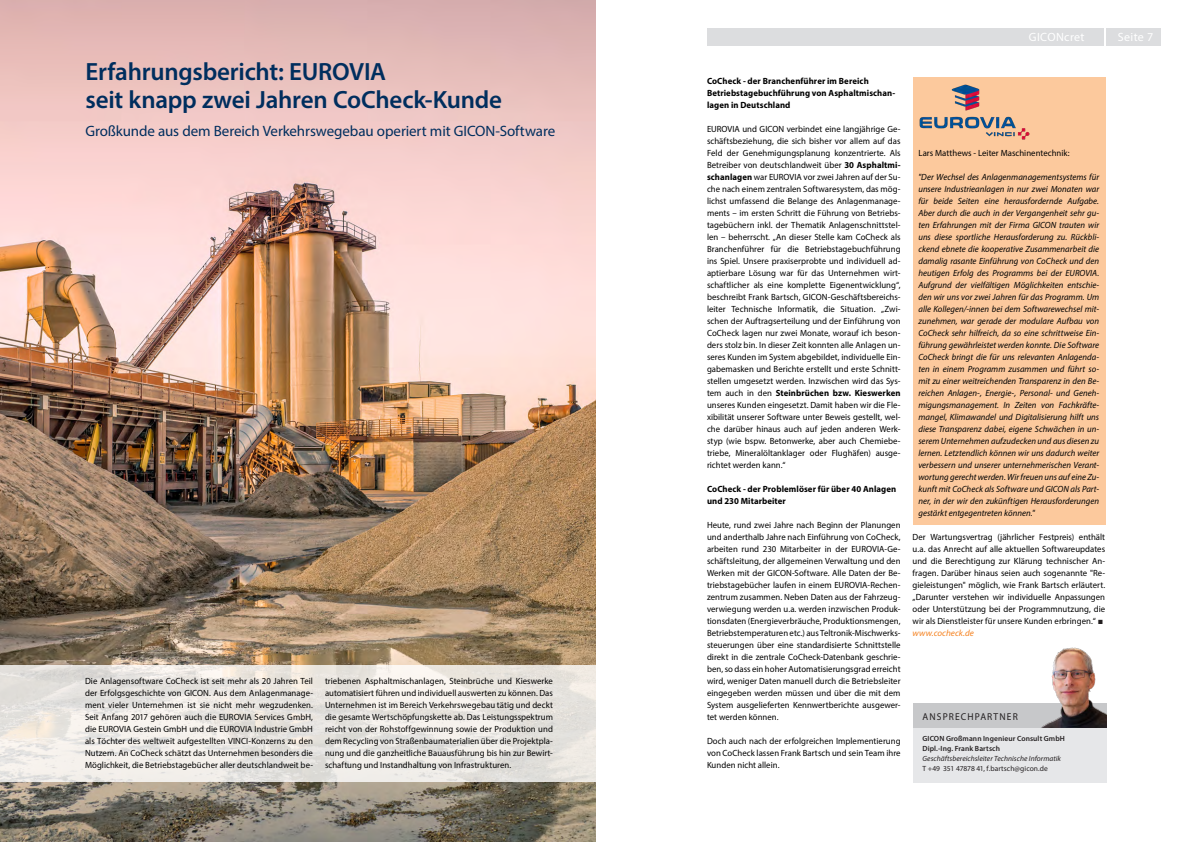
<style>
.page{position:relative;width:1191px;height:842px;background:#fff}
.page>*{position:absolute;margin:0;border:0;box-sizing:border-box;transform-origin:0 0}
.t1{font:600 25px/28px "Myriad Pro";letter-spacing:-.01em;color:#002e5e}
.t2{font:15px "Myriad Pro";letter-spacing:-.005em;color:#002e5e}
.t3{font:12px "Myriad Pro";letter-spacing:.03em;color:#fff}
.t4{font:10px "Myriad Pro";letter-spacing:.12em;color:#231f20;scale:.95 1}
.t5{font:9px/12px "Myriad Pro";letter-spacing:.005em;color:#000;text-align:justify}
.t6{font:italic 9px/12px "Myriad Pro";letter-spacing:.005em;color:#000;text-align:justify}
.t7{font:700 9px/12px "Myriad Pro";letter-spacing:.01em;color:#000}
.t8{font:600 7.5px/10px "Myriad Pro";letter-spacing:.015em;color:#231f20}
.t9{font:italic 7.5px "Myriad Pro";letter-spacing:.01em;color:#231f20}
.t10{font:7.5px "Myriad Pro";letter-spacing:.005em;color:#231f20}
.s1{font-weight:700}
.s2{font-family:"Times New Roman";font-style:italic;color:#231f20}
.s3{font-style:italic;color:#f58220}
</style>
<div class="page">
<div style="left:1106px;top:28px;width:54px;height:17px;background:#dcdddf"></div>
<div style="left:707px;top:28px;width:396px;height:17px;background:#dcdddf"></div>
<div style="left:912px;top:714px;width:194px;height:68px;background:#e6e7e9"></div>
<div style="left:912px;top:703px;width:194px;height:24px;background:#c7c8ca"></div>
<img style="left:1042px;top:647px;width:64px;height:80px">
<img style="left:0;top:0;width:595px;height:842px">
<svg style="left:0;top:665px;width:595px;height:117px;background:#eae7e2"></svg>
<div style="left:913px;top:77px;width:193px;height:447px;background:#fcc99d"></div>
<img style="left:919px;top:84px;width:111px;height:56px">
<h1 class="t1" style="left:85px;top:57px;width:418px">Erfahrungsbericht: EUROVIA<br>seit knapp zwei Jahren CoCheck-Kunde</h1>
<h2 class="t2" style="left:85px;top:122px;width:471px">Großkunde aus dem Bereich Verkehrswegebau operiert mit GICON-Software</h2>
<p class="t5" style="left:85px;top:675px;width:229px">Die Anlagensoftware CoCheck ist seit mehr als 20 Jahren Teil der Erfolgsgeschichte von GICON. Aus dem Anlagenmanage&shy;ment vieler Unternehmen ist sie nicht mehr wegzudenken.<br>Seit Anfang 2017 gehören auch die EUROVIA Services GmbH, die EUROVIA Gestein GmbH und die EUROVIA Industrie GmbH als Töchter des weltweit aufgestellten VINCI-Konzerns zu den Nutzern. An CoCheck schätzt das Unternehmen besonders die Möglichkeit, die Betriebstagebücher aller deutschlandweit be-</p>
<p class="t5" style="left:325px;top:675px;width:229px">triebenen Asphaltmischanlagen, Steinbrüche und Kieswerke automatisiert führen und individuell auswerten zu können. Das Unternehmen ist im Bereich Verkehrswegebau tätig und deckt die gesamte Wertschöpfungskette ab. Das Leistungsspektrum reicht von der Rohstoffgewinnung sowie der Produktion und dem Recycling von Straßenbaumaterialien über die Projektpla&shy;nung und die ganzheitliche Bauausführung bis hin zur Bewirt&shy;schaftung und Instandhaltung von Infrastrukturen.</p>
<h3 class="t3" style="left:1029px;top:30px;width:57px">GICONcret</h3>
<h3 class="t3" style="left:1117px;top:30px;width:37px">Seite 7</h3>
<p class="t7" style="left:707px;top:75px;width:190px">CoCheck - der Branchenführer im Bereich<br>Betriebstagebuchführung von Asphaltmischan&shy;lagen in Deutschland</p>
<p class="t5" style="left:707px;top:123px;width:195px">EUROVIA und GICON verbindet eine langjährige Ge&shy;schäftsbeziehung, die sich bisher vor allem auf das Feld der Genehmigungsplanung konzentrierte. Als Betreiber von deutschlandweit über <span class="s1">30 Asphaltmi&shy;schanlagen</span> war EUROVIA vor zwei Jahren auf der Su&shy;che nach einem zentralen Softwaresystem, das mög&shy;lichst umfassend die Belange des Anlagenmanage&shy;ments – im ersten Schritt die Führung von Betriebs&shy;tagebüchern inkl. der Thematik Anlagenschnittstel&shy;len – beherrscht. „An dieser Stelle kam CoCheck als Branchenführer für die Betriebstagebuchführung ins Spiel. Unsere praxiserprobte und individuell ad&shy;aptierbare Lösung war für das Unternehmen wirt&shy;schaftlicher als eine komplette Eigenentwicklung“, beschreibt Frank Bartsch, GICON-Geschäftsbereichs&shy;leiter Technische Informatik, die Situation. „Zwi&shy;schen der Auftragserteilung und der Einführung von CoCheck lagen nur zwei Monate, worauf ich beson&shy;ders stolz bin. In dieser Zeit konnten alle Anlagen un&shy;seres Kunden im System abgebildet, individuelle Ein&shy;gabemasken und Berichte erstellt und erste Schnitt&shy;stellen umgesetzt werden. Inzwischen wird das Sys&shy;tem auch in den <span class="s1">Steinbrüchen bzw. Kieswerken </span>unseres Kunden eingesetzt. Damit haben wir die Fle&shy;xibilität unserer Software unter Beweis gestellt, wel&shy;che darüber hinaus auch auf jeden anderen Werk&shy;styp (wie bspw. Betonwerke, aber auch Chemiebe&shy;triebe, Mineralöltanklager oder Flughäfen) ausge&shy;richtet werden kann.“</p>
<p class="t7" style="left:707px;top:483px;width:191px">CoCheck - der Problemlöser für über 40 Anlagen und 230 Mitarbeiter</p>
<p class="t5" style="left:707px;top:519px;width:195px">Heute, rund zwei Jahre nach Beginn der Planungen und anderthalb Jahre nach Einführung von CoCheck, arbeiten rund 230 Mitarbeiter in der EUROVIA-Ge&shy;schäftsleitung, der allgemeinen Verwaltung und den Werken mit der GICON-Software. Alle Daten der Be&shy;triebstagebücher laufen in einem EUROVIA-Rechen&shy;zentrum zusammen. Neben Daten aus der Fahrzeug&shy;verwiegung werden u.a. werden inzwischen Produk&shy;tionsdaten (Energieverbräuche, Produktionsmengen, Betriebstemperaturen etc.) aus Teltronik-Mischwerks&shy;steuerungen über eine standardisierte Schnittstelle direkt in die zentrale CoCheck-Datenbank geschrie&shy;ben, so dass ein hoher Automatisierungsgrad erreicht wird, weniger Daten manuell durch die Betriebsleiter eingegeben werden müssen und über die mit dem System ausgelieferten Kennwertberichte ausgewer&shy;tet werden können.</p>
<p class="t5" style="left:707px;top:735px;width:195px">Doch auch nach der erfolgreichen Implementierung von CoCheck lassen Frank Bartsch und sein Team ihre Kunden nicht allein.</p>
<p class="t5" style="left:918px;top:147px;width:153px">Lars Matthews - Leiter Maschinentechnik:</p>
<p class="t6" style="left:918px;top:171px;width:182px">"Der Wechsel des Anlagenmanagementsystems für unsere Industrieanlagen in nur zwei Monaten war für beide Seiten eine herausfordernde Aufgabe.<br>Aber durch die auch in der Vergangenheit sehr gu&shy;ten Erfahrungen mit der Firma GICON trauten wir uns diese sportliche Herausforderung zu. Rückbli&shy;ckend ebnete die kooperative Zusammenarbeit die damalig rasante Einführung von CoCheck und den heutigen Erfolg des Programms bei der EUROVIA.<br>Aufgrund der vielfältigen Möglichkeiten entschie&shy;den wir uns vor zwei Jahren für das Programm. Um alle Kollegen/-innen bei dem Softwarewechsel mit&shy;zunehmen, war gerade der modulare Aufbau von CoCheck sehr hilfreich, da so eine schrittweise Ein&shy;führung gewährleistet werden konnte. Die Software CoCheck bringt die für uns relevanten Anlagenda&shy;ten in einem Programm zusammen und führt so&shy;mit zu einer weitreichenden Transparenz in den Be&shy;reichen Anlagen-, Energie-, Personal- und Geneh&shy;migungsmanagement. In Zeiten von Fachkräfte&shy;mangel, Klimawandel und Digitalisierung hilft uns diese Transparenz dabei, eigene Schwächen in un&shy;serem Unternehmen aufzudecken und aus diesen zu lernen. Letztendlich können wir uns dadurch weiter verbessern und unserer unternehmerischen Verant&shy;wortung gerecht werden. Wir freuen uns auf eine Zu&shy;kunft mit CoCheck als Software und GICON als Part&shy;ner, in der wir den zukünftigen Herausforderungen gestärkt entgegentreten können."</p>
<p class="t5" style="left:912px;top:531px;width:194px;text-align:left">Der Wartungsvertrag (jährlicher Festpreis) enthält u.a. das Anrecht auf alle aktuellen Softwareupdates und die Berechtigung zur Klärung technischer An&shy;fragen. Darüber hinaus seien auch sogenannte "Re&shy;gieleistungen" möglich, wie Frank Bartsch erläutert. „Darunter verstehen wir individuelle Anpassungen oder Unterstützung bei der Programmnutzung, die wir als Dienstleister für unsere Kunden erbringen.“ <span class="s2">■ </span><span class="s3">www.cocheck.de</span></p>
<p class="t4" style="left:922px;top:710px;width:102px">ANSPRECHPARTNER</p>
<p class="t8" style="left:922px;top:734px;width:144px">GICON Großmann Ingenieur Consult GmbH<br>Dipl.-Ing. Frank Bartsch</p>
<p class="t9" style="left:922px;top:754px;width:140px">Geschäftsbereichsleiter Technische Informatik</p>
<p class="t10" style="left:922px;top:764px;width:127px">T +49 351 47878 41, f.bartsch@gicon.de</p>
</div>
